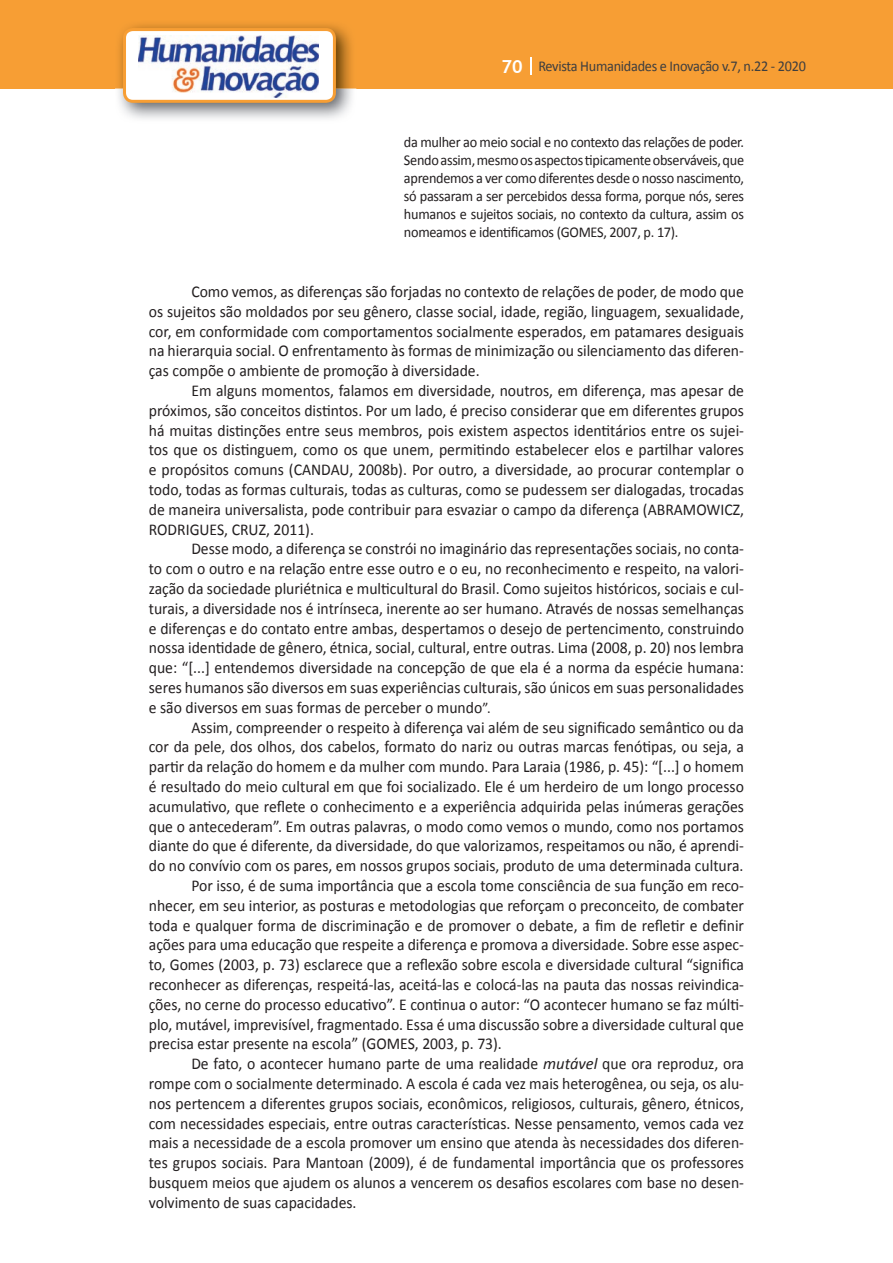
<style>
.page{position:relative;width:893px;height:1263px;background:#fff}
.page>*{position:absolute;margin:0;border:0;box-sizing:border-box;transform-origin:0 0}
.t1{font:16.5px/19.8px "Calibri";color:#231f20;text-align:justify;scale:.95 1}
.t2{font:15px/18px "Calibri";letter-spacing:-.02em;color:#231f20;text-align:justify;scale:.95 1}
.t3{font:15px "Calibri";letter-spacing:-.02em;color:#3e3e3f;scale:.95 1}
.s1{font-family:"Trebuchet MS";font-weight:700;font-size:18px;color:#fff}
.s2{font-size:15px}
.s3{font-style:italic}
</style>
<div class="page">
<div style="left:0;top:0;width:893px;height:88px;background:#f79e34"></div>
<svg style="left:530px;top:57px;width:2px;height:18px"></svg>
<img style="left:115px;top:24px;width:241px;height:95px">
<svg style="left:123px;top:28px;width:213px;height:75px"></svg>
<p class="t3" style="left:501px;top:57px;width:322px"><span class="s1">70</span> Revista Humanidades e Inovação v.7, n.22 - 2020</p>
<p class="t2" style="left:404px;top:133px;width:360px">da mulher ao meio social e no contexto das relações de poder.<br>Sendo assim, mesmo os aspectos tipicamente observáveis, que aprendemos a ver como diferentes desde o nosso nascimento, só passaram a ser percebidos dessa forma, porque nós, seres humanos e sujeitos sociais, no contexto da cultura, assim os nomeamos e identificamos (GOMES, 2007, p. 17).</p>
<p class="t1" style="left:149px;top:282px;width:628px;text-indent:43px">Como vemos, as diferenças são forjadas no contexto de relações de poder, de modo que os sujeitos são moldados por seu gênero, classe social, idade, região, linguagem, sexualidade, cor, em conformidade com comportamentos socialmente esperados, em patamares desiguais na hierarquia social. O enfrentamento às formas de minimização ou silenciamento das diferen&shy;ças compõe o ambiente de promoção à diversidade.</p>
<p class="t1" style="left:149px;top:381px;width:628px;text-indent:43px">Em alguns momentos, falamos em diversidade, noutros, em diferença, mas apesar de próximos, são conceitos distintos. Por um lado, é preciso considerar que em diferentes grupos há muitas distinções entre seus membros, pois existem aspectos identitários entre os sujei&shy;tos que os distinguem, como os que unem, permitindo estabelecer elos e partilhar valores e propósitos comuns (CANDAU, 2008b). Por outro, a diversidade, ao procurar contemplar o todo, todas as formas culturais, todas as culturas, como se pudessem ser dialogadas, trocadas de maneira universalista, pode contribuir para esvaziar o campo da diferença (ABRAMOWICZ, RODRIGUES, CRUZ, 2011).</p>
<p class="t1" style="left:149px;top:539px;width:628px;text-indent:43px">Desse modo, a diferença se constrói no imaginário das representações sociais, no conta&shy;to com o outro e na relação entre esse outro e o eu, no reconhecimento e respeito, na valori&shy;zação da sociedade pluriétnica e multicultural do Brasil. Como sujeitos históricos, sociais e cul&shy;turais, a diversidade nos é intrínseca, inerente ao ser humano. Através de nossas semelhanças e diferenças e do contato entre ambas, despertamos o desejo de pertencimento, construindo nossa identidade de gênero, étnica, social, cultural, entre outras. Lima (2008, p. 20) nos lembra que: “[...] entendemos diversidade na concepção de que ela é a norma da espécie humana: seres humanos são diversos em suas experiências culturais, são únicos em suas personalidades e são diversos em suas formas de perceber o mundo<span class="s2">”.</span></p>
<p class="t1" style="left:191px;top:717px;width:583px">Assim, compreender o respeito à diferença vai além de seu significado semântico ou da</p>
<p class="t1" style="left:149px;top:737px;width:628px">cor da pele, dos olhos, dos cabelos, formato do nariz ou outras marcas fenótipas, ou seja, a</p>
<p class="t1" style="left:149px;top:757px;width:628px">partir da relação do homem e da mulher com mundo. Para Laraia (1986, p. 45): “[...] o homem</p>
<p class="t1" style="left:149px;top:777px;width:628px">é resultado do meio cultural em que foi socializado. Ele é um herdeiro de um longo processo</p>
<p class="t1" style="left:149px;top:796px;width:628px">acumulativo, que reflete o conhecimento e a experiência adquirida pelas inúmeras gerações</p>
<p class="t1" style="left:149px;top:816px;width:628px">que o antecederam”. Em outras palavras, o modo como vemos o mundo, como nos portamos</p>
<p class="t1" style="left:149px;top:836px;width:628px">diante do que é diferente, da diversidade, do que valorizamos, respeitamos ou não, é aprendi-</p>
<p class="t1" style="left:149px;top:856px;width:627px">do no convívio com os pares, em nossos grupos sociais, produto de uma determinada cultura.</p>
<p class="t1" style="left:191px;top:876px;width:583px">Por isso, é de suma importância que a escola tome consciência de sua função em reco-</p>
<p class="t1" style="left:149px;top:895px;width:628px">nhecer, em seu interior, as posturas e metodologias que reforçam o preconceito, de combater</p>
<p class="t1" style="left:149px;top:915px;width:628px">toda e qualquer forma de discriminação e de promover o debate, a fim de refletir e definir</p>
<p class="t1" style="left:149px;top:935px;width:628px">ações para uma educação que respeite a diferença e promova a diversidade. Sobre esse aspec-</p>
<p class="t1" style="left:149px;top:955px;width:628px">to, Gomes (2003, p. 73) esclarece que a reflexão sobre escola e diversidade cultural “significa</p>
<p class="t1" style="left:149px;top:975px;width:628px">reconhecer as diferenças, respeitá-las, aceitá-las e colocá-las na pauta das nossas reivindica-</p>
<p class="t1" style="left:149px;top:994px;width:628px">ções, no cerne do processo educativo”. E continua o autor: “O acontecer humano se faz múlti-</p>
<p class="t1" style="left:149px;top:1014px;width:628px">plo, mutável, imprevisível, fragmentado. Essa é uma discussão sobre a diversidade cultural que</p>
<p class="t1" style="left:149px;top:1034px;width:373px">precisa estar presente na escola” (GOMES, 2003, p. 73).</p>
<p class="t1" style="left:191px;top:1054px;width:583px">De fato, o acontecer humano parte de uma realidade <span class="s3">mutável</span> que ora reproduz, ora</p>
<p class="t1" style="left:149px;top:1074px;width:628px">rompe com o socialmente determinado. A escola é cada vez mais heterogênea, ou seja, os alu-</p>
<p class="t1" style="left:149px;top:1093px;width:628px">nos pertencem a diferentes grupos sociais, econômicos, religiosos, culturais, gênero, étnicos,</p>
<p class="t1" style="left:149px;top:1113px;width:628px">com necessidades especiais, entre outras características. Nesse pensamento, vemos cada vez</p>
<p class="t1" style="left:149px;top:1133px;width:628px">mais a necessidade de a escola promover um ensino que atenda às necessidades dos diferen-</p>
<p class="t1" style="left:149px;top:1153px;width:628px">tes grupos sociais. Para Mantoan (2009), é de fundamental importância que os professores</p>
<p class="t1" style="left:149px;top:1173px;width:628px">busquem meios que ajudem os alunos a vencerem os desafios escolares com base no desen-</p>
<p class="t1" style="left:149px;top:1192px;width:220px">volvimento de suas capacidades.</p>
</div>
